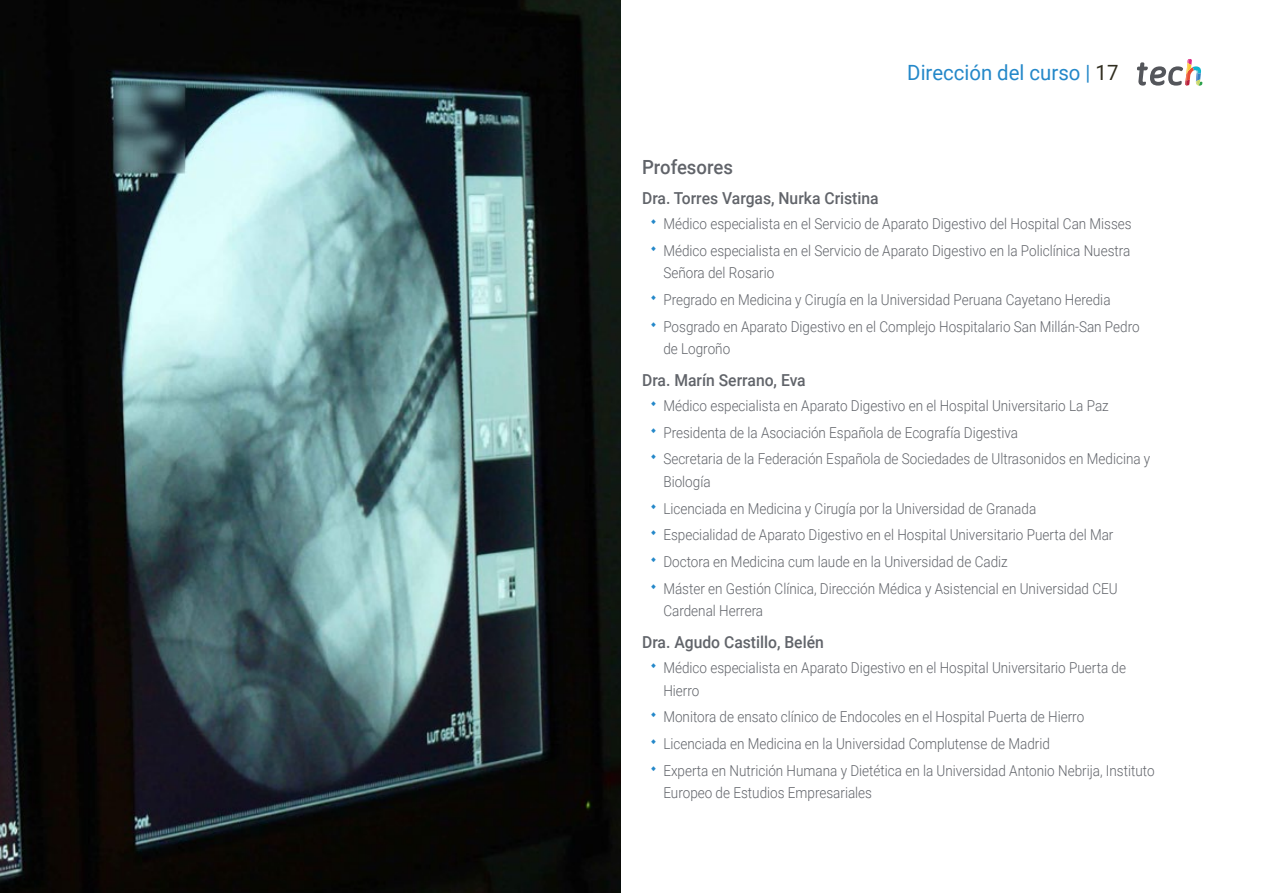
<style>
.page{position:relative;width:1263px;height:893px;background:#fff}
.page>*{position:absolute;margin:0;border:0;box-sizing:border-box;transform-origin:0 0}
.t1{font:21px "Roboto";color:#2488c9}
.t2{font:500 19.5px "Roboto";color:#61646a;scale:.95 1}
.t3{font:500 16.5px "Roboto";color:#61646a;scale:.95 1}
.t4{font:300 15px/26.7px "Roboto";color:#61646a;scale:.9 1}
.s1{color:#312e20}
</style>
<div class="page">
<svg style="left:1137px;top:59px;width:65px;height:27px"></svg>
<img style="left:0;top:0;width:621px;height:893px">
<h1 class="t1" style="left:907px;top:57px;width:213px">Dirección del curso | <span class="s1">17</span></h1>
<h2 class="t2" style="left:642px;top:153px;width:97px">Profesores</h2>
<p class="t3" style="left:642px;top:187px;width:250px">Dra. Torres Vargas, Nurka Cristina</p>
<p class="t4" style="left:663px;top:210px;width:522px">Médico especialista en el Servicio de Aparato Digestivo del Hospital Can Misses<br>Médico especialista en el Servicio de Aparato Digestivo en la Policlínica Nuestra</p>
<p class="t4" style="left:663px;top:259px;width:531px">Señora del Rosario<br>Pregrado en Medicina y Cirugía en la Universidad Peruana Cayetano Heredia<br>Posgrado en Aparato Digestivo en el Complejo Hospitalario San Millán-San Pedro</p>
<p class="t4" style="left:663px;top:335px;width:76px">de Logroño</p>
<p class="t3" style="left:642px;top:369px;width:174px">Dra. Marín Serrano, Eva</p>
<p class="t4" style="left:663px;top:392px;width:543px">Médico especialista en Aparato Digestivo en el Hospital Universitario La Paz<br>Presidenta de la Asociación Española de Ecografía Digestiva<br>Secretaria de la Federación Española de Sociedades de Ultrasonidos en Medicina y</p>
<p class="t4" style="left:663px;top:468px;width:506px">Biología<br>Licenciada en Medicina y Cirugía por la Universidad de Granada<br>Especialidad de Aparato Digestivo en el Hospital Universitario Puerta del Mar Doctora en Medicina cum laude en la Universidad de Cadiz<br>Máster en Gestión Clínica, Dirección Médica y Asistencial en Universidad CEU</p>
<p class="t4" style="left:663px;top:597px;width:112px">Cardenal Herrera</p>
<p class="t3" style="left:642px;top:631px;width:193px">Dra. Agudo Castillo, Belén</p>
<p class="t4" style="left:663px;top:656px;width:516px;line-height:22.5px">Médico especialista en Aparato Digestivo en el Hospital Universitario Puerta de<br>Hierro</p>
<p class="t4" style="left:663px;top:703px;width:547px">Monitora de ensato clínico de Endocoles en el Hospital Puerta de Hierro<br>Licenciada en Medicina en la Universidad Complutense de Madrid<br>Experta en Nutrición Humana y Dietética en la Universidad Antonio Nebrija, Instituto</p>
<p class="t4" style="left:663px;top:779px;width:233px">Europeo de Estudios Empresariales</p>
</div>
